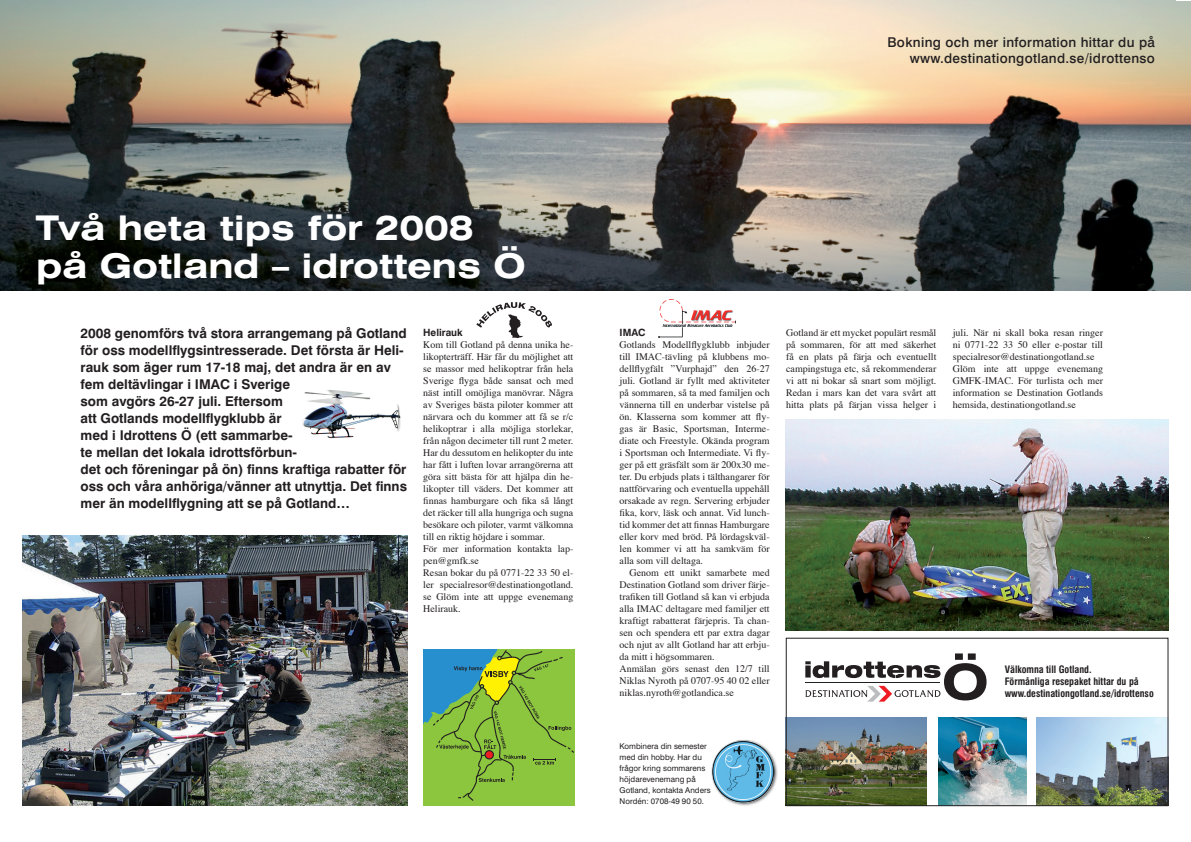
<style>
.page{position:relative;width:1191px;height:842px;background:#fff}
.page>*{position:absolute;margin:0;border:0;box-sizing:border-box;transform-origin:0 0}
.t1{font:700 expanded 34px "Swiss 721 BT";color:#fff}
.t2{font:700 13.5px/17px "Swiss 721 BT";color:#231f20}
.t3{font:500 13.5px/16.2px "Swiss 721 BT";letter-spacing:.025em;color:#231f20;text-align:right}
.t4{font:10px/12px "Times";color:#231f20;text-align:justify}
.t5{font:700 condensed 10px/12px "Swiss 721 BT";color:#231f20}
.t6{font:700 10px "Swiss 721 BT";color:#231f20}
.t7{font:8px/11px "Swiss 721 BT";color:#231f20}
</style>
<div class="page">
<img style="left:302px;top:389px;width:99px;height:50px">
<img style="left:0;top:0;width:1191px;height:291px">
<img style="left:23px;top:535px;width:384px;height:271px">
<svg style="left:476px;top:302px;width:76px;height:36px"></svg>
<svg style="left:805px;top:653px;width:181px;height:49px"></svg>
<hr style="left:805px;top:682px;width:135px;height:1px;background:#231f20">
<img style="left:786px;top:420px;width:382px;height:210px">
<img style="left:939px;top:718px;width:87px;height:86px">
<img style="left:788px;top:718px;width:138px;height:86px">
<img style="left:1036px;top:718px;width:130px;height:86px">
<div style="left:711px;top:740px;width:75px;height:72px;background:#231f20;opacity:.75"></div>
<img style="left:711px;top:740px;width:65px;height:62px">
<img style="left:658px;top:300px;width:78px;height:38px">
<div style="left:786px;top:638px;width:382px;height:168px;border:1px solid #231f20"></div>
<svg style="left:423px;top:650px;width:151px;height:156px;background:#7bb64d"></svg>
<p class="t1" style="left:36px;top:208px;width:439px">Två heta tips för 2008</p>
<p class="t1" style="left:36px;top:245px;width:491px">på Gotland – idrottens Ö</p>
<p class="t3" style="left:887px;top:34px;width:269px">Bokning och mer information hittar du på www.destinationgotland.se/idrottenso</p>
<p class="t2" style="left:81px;top:325px;width:328px">2008 genomförs två stora arrangemang på Gotland för oss modellflygsintresserade. Det första är Heli&shy;rauk som äger rum 17-18 maj, det andra är en av fem deltävlingar i IMAC i Sverige<br>som avgörs 26-27 juli. Eftersom<br>att Gotlands modellflygklubb är<br>med i Idrottens Ö (ett sammarbe-<br>te mellan det lokala idrottsförbun-<br>det och föreningar på ön) finns kraftiga rabatter för oss och våra anhöriga/vänner att utnyttja. Det finns mer än modellflygning att se på Gotland…</p>
<p class="t4" style="left:952px;top:325px;width:152px">juli. När ni skall boka resan ringer ni 0771-22 33 50 eller e-postar till specialresor@destinationgotland.se</p>
<p class="t4" style="left:786px;top:325px;width:152px">Gotland är ett mycket populärt resmål på sommaren, för att med säkerhet få en plats på färja och eventuellt campingstuga etc, så rekommenderar vi att ni bokar så snart som möjligt.<br>Redan i mars kan det vara svårt att hitta plats på färjan vissa helger i</p>
<p class="t6" style="left:619px;top:326px;width:28px">IMAC</p>
<p class="t4" style="left:619px;top:338px;width:152px">Gotlands Modellflygklubb inbjuder till IMAC-tävling på klubbens mo&shy;dellflygfält ”Vurphajd” den 26-27 juli. Gotland är fyllt med aktiviteter på sommaren, så ta med familjen och vännerna till en underbar vistelse på ön. Klasserna som kommer att fly&shy;gas är Basic, Sportsman, Interme&shy;diate och Freestyle. Okända program i Sportsman och Intermediate. Vi fly&shy;ger på ett gräsfält som är 200x30 me&shy;ter. Du erbjuds plats i tälthangarer för nattförvaring och eventuella uppehåll orsakade av regn. Servering erbjuder fika, korv, läsk och annat. Vid lunch&shy;tid kommer det att finnas Hamburgare eller korv med bröd. På lördagskväl&shy;len kommer vi att ha samkväm för alla som vill deltaga.</p>
<p class="t4" style="left:619px;top:566px;width:152px;text-indent:10px">Genom ett unikt samarbete med Destination Gotland som driver färje&shy;trafiken till Gotland så kan vi erbjuda alla IMAC deltagare med familjer ett kraftigt rabatterat färjepris. Ta chan&shy;sen och spendera ett par extra dagar och njut av allt Gotland har att erbju&shy;da mitt i högsommaren.</p>
<p class="t4" style="left:619px;top:662px;width:152px">Anmälan görs senast den 12/7 till Niklas Nyroth på 0707-95 40 02 eller niklas.nyroth@gotlandica.se</p>
<p class="t6" style="left:423px;top:326px;width:41px">Helirauk</p>
<p class="t4" style="left:423px;top:338px;width:152px">Kom till Gotland på denna unika he&shy;likopterträff. Här får du möjlighet att se massor med helikoptrar från hela Sverige flyga både sansat och med näst intill omöjliga manövrar. Några av Sveriges bästa piloter kommer att närvara och du kommer att få se r/c helikoptrar i alla möjliga storlekar, från någon decimeter till runt 2 meter.<br>Har du dessutom en helikopter du inte har fått i luften lovar arrangörerna att göra sitt bästa för att hjälpa din he&shy;likopter till väders. Det kommer att finnas hamburgare och fika så långt det räcker till alla hungriga och sugna besökare och piloter, varmt välkomna till en riktig höjdare i sommar.</p>
<p class="t4" style="left:423px;top:542px;width:152px">För mer information kontakta lap&shy;pen@gmfk.se</p>
<p class="t4" style="left:423px;top:566px;width:152px">Resan bokar du på 0771-22 33 50 el&shy;ler specialresor@destinationgotland. se Glöm inte att uppge evenemang Helirauk.</p>
<p class="t4" style="left:952px;top:361px;width:152px">Glöm inte att uppge evenemang GMFK-IMAC. För turlista och mer information se Destination Gotlands hemsida, destinationgotland.se</p>
<p class="t5" style="left:1004px;top:664px;width:88px">Välkomna till Gotland.</p>
<p class="t5" style="left:1004px;top:676px;width:151px">Förmånliga resepaket hittar du på www.destinationgotland.se/idrottenso</p>
<p class="t7" style="left:619px;top:741px;width:93px">Kombinera din semester med din hobby. Har du frågor kring sommarens höjdarevenemang på<br>Gotland, kontakta Anders<br>Nordén: 0708-49 90 50.</p>
</div>
